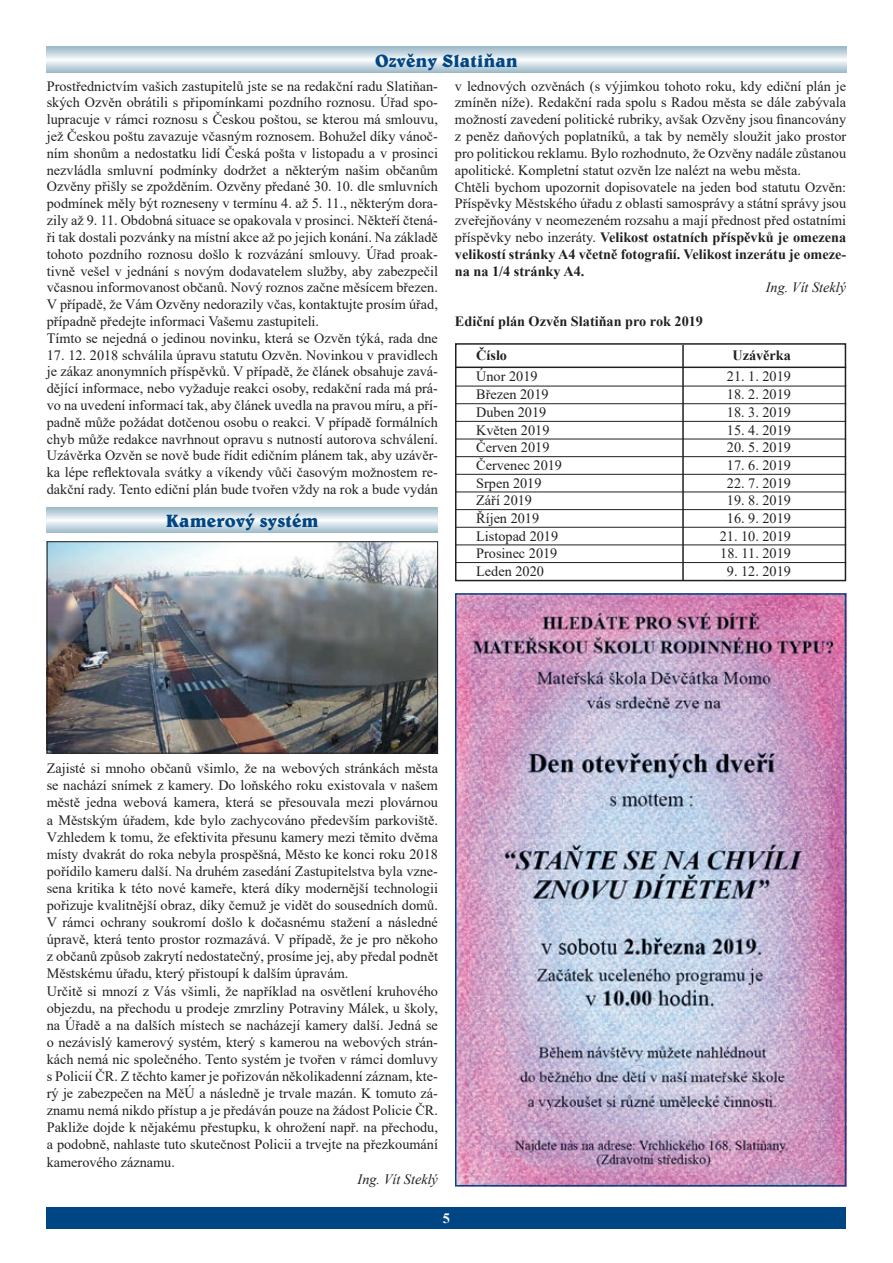
<style>
.page{position:relative;width:893px;height:1263px;background:#fff}
.page>*{position:absolute;margin:0;border:0;box-sizing:border-box;transform-origin:0 0}
.t1{font:700 18px "Belwe AT";color:#004684}
.t2{font:14.25px/16.8px "Times New Roman";color:#231f20}
.t3{font:700 14.25px "Times New Roman";color:#231f20}
.t4{font:italic 14.25px "Times New Roman";color:#231f20}
.t5{font:700 14.25px "Times New Roman";color:#fff}
.s1{font-weight:700}
</style>
<div class="page">
<div style="left:47px;top:1208px;width:799px;height:21px;background:#004684"></div>
<svg style="left:47px;top:47px;width:799px;height:25px"></svg>
<svg style="left:47px;top:507px;width:391px;height:26px;background:#c9d9e1"></svg>
<img style="left:49px;top:543px;width:387px;height:208px">
<div style="left:47px;top:541px;width:391px;height:212px;border:1px solid #231f20"></div>
<img style="left:458px;top:596px;width:385px;height:587px">
<div style="left:455px;top:593px;width:391px;height:593px;border:2px solid #004684"></div>
<div style="left:455px;top:343px;width:391px;height:238px;border:2px solid #231f20"></div>
<hr style="left:455px;top:367px;width:391px;height:1px;background:#231f20">
<hr style="left:682px;top:345px;width:2px;height:235px;background:#231f20">
<hr style="left:455px;top:386px;width:391px;height:1px;background:#231f20">
<hr style="left:455px;top:403px;width:391px;height:1px;background:#231f20">
<hr style="left:455px;top:421px;width:391px;height:1px;background:#231f20">
<hr style="left:455px;top:439px;width:391px;height:1px;background:#231f20">
<hr style="left:455px;top:456px;width:391px;height:1px;background:#231f20">
<hr style="left:455px;top:474px;width:391px;height:1px;background:#231f20">
<hr style="left:455px;top:492px;width:391px;height:1px;background:#231f20">
<hr style="left:455px;top:509px;width:391px;height:1px;background:#231f20">
<hr style="left:455px;top:527px;width:391px;height:1px;background:#231f20">
<hr style="left:455px;top:544px;width:391px;height:1px;background:#231f20">
<hr style="left:455px;top:562px;width:391px;height:1px;background:#231f20">
<p class="t1" style="left:375px;top:49px;width:144px">Ozvěny Slatiňan</p>
<p class="t2" style="left:47px;top:77px;width:393px">Prostřednictvím vašich zastupitelů jste se na redakční radu Slatiňan&shy;ských Ozvěn obrátili s připomínkami pozdního roznosu. Úřad spo&shy;lupracuje v rámci roznosu s Českou poštou, se kterou má smlouvu, jež Českou poštu zavazuje včasným roznosem. Bohužel díky vánoč&shy;ním shonům a nedostatku lidí Česká pošta v listopadu a v prosinci nezvládla smluvní podmínky dodržet a některým našim občanům Ozvěny přišly se zpožděním. Ozvěny předané 30. 10. dle smluvních podmínek měly být rozneseny v termínu 4. až 5. 11., některým dora&shy;zily až 9. 11. Obdobná situace se opakovala v prosinci. Někteří čtená&shy;ři tak dostali pozvánky na místní akce až po jejich konání. Na základě tohoto pozdního roznosu došlo k rozvázání smlouvy. Úřad proak&shy;tivně vešel v jednání s novým dodavatelem služby, aby zabezpečil včasnou informovanost občanů. Nový roznos začne měsícem březen.<br>V případě, že Vám Ozvěny nedorazily včas, kontaktujte prosím úřad, případně předejte informaci Vašemu zastupiteli.<br>Tímto se nejedná o jedinou novinku, která se Ozvěn týká, rada dne</p>
<p class="t2" style="left:47px;top:346px;width:393px;text-align:justify">17. 12. 2018 schválila úpravu statutu Ozvěn. Novinkou v pravidlech je zákaz anonymních příspěvků. V případě, že článek obsahuje zavá&shy;dějící informace, nebo vyžaduje reakci osoby, redakční rada má prá&shy;vo na uvedení informací tak, aby článek uvedla na pravou míru, a pří&shy;padně může požádat dotčenou osobu o reakci. V případě formálních chyb může redakce navrhnout opravu s nutností autorova schválení.<br>Uzávěrka Ozvěn se nově bude řídit edičním plánem tak, aby uzávěr&shy;ka lépe reflektovala svátky a víkendy vůči časovým možnostem re&shy;dakční rady. Tento ediční plán bude tvořen vždy na rok a bude vydán</p>
<p class="t1" style="left:166px;top:510px;width:154px">Kamerový systém</p>
<p class="t2" style="left:455px;top:77px;width:393px">v lednových ozvěnách (s výjimkou tohoto roku, kdy ediční plán je zmíněn níže). Redakční rada spolu s Radou města se dále zabývala možností zavedení politické rubriky, avšak Ozvěny jsou financovány z peněz daňových poplatníků, a tak by neměly sloužit jako prostor pro politickou reklamu. Bylo rozhodnuto, že Ozvěny nadále zůstanou apolitické. Kompletní statut ozvěn lze nalézt na webu města.<br>Chtěli bychom upozornit dopisovatele na jeden bod statutu Ozvěn:<br>Příspěvky Městského úřadu z oblasti samosprávy a státní správy jsou zveřejňovány v neomezeném rozsahu a mají přednost před ostatními příspěvky nebo inzeráty. <span class="s1">Velikost ostatních příspěvků je omezena velikostí stránky A4 včetně fotografií. Velikost inzerátu je omeze&shy;na na 1/4 stránky A4.</span></p>
<p class="t4" style="left:766px;top:278px;width:82px">Ing. Vít Steklý</p>
<p class="t3" style="left:455px;top:311px;width:250px">Ediční plán Ozvěn Slatiňan pro rok 2019</p>
<p class="t3" style="left:476px;top:344px;width:32px">Číslo</p>
<p class="t3" style="left:732px;top:344px;width:60px">Uzávěrka</p>
<p class="t2" style="left:476px;top:368px;width:63px">Únor 2019</p>
<p class="t2" style="left:727px;top:368px;width:66px">21. 1. 2019</p>
<p class="t2" style="left:476px;top:386px;width:74px">Březen 2019</p>
<p class="t2" style="left:727px;top:386px;width:66px">18. 2. 2019</p>
<p class="t2" style="left:476px;top:403px;width:72px">Duben 2019</p>
<p class="t2" style="left:727px;top:403px;width:66px">18. 3. 2019</p>
<p class="t2" style="left:476px;top:421px;width:75px">Květen 2019</p>
<p class="t2" style="left:727px;top:421px;width:66px">15. 4. 2019</p>
<p class="t2" style="left:476px;top:439px;width:75px">Červen 2019</p>
<p class="t2" style="left:727px;top:439px;width:66px">20. 5. 2019</p>
<p class="t2" style="left:476px;top:456px;width:87px">Červenec 2019</p>
<p class="t2" style="left:727px;top:456px;width:66px">17. 6. 2019</p>
<p class="t2" style="left:476px;top:474px;width:67px">Srpen 2019</p>
<p class="t2" style="left:727px;top:474px;width:66px">22. 7. 2019</p>
<p class="t2" style="left:476px;top:492px;width:57px">Září 2019</p>
<p class="t2" style="left:727px;top:492px;width:66px">19. 8. 2019</p>
<p class="t2" style="left:476px;top:509px;width:64px">Říjen 2019</p>
<p class="t2" style="left:727px;top:509px;width:66px">16. 9. 2019</p>
<p class="t2" style="left:476px;top:527px;width:83px">Listopad 2019</p>
<p class="t2" style="left:720px;top:527px;width:73px">21. 10. 2019</p>
<p class="t2" style="left:476px;top:545px;width:83px">Prosinec 2019</p>
<p class="t2" style="left:720px;top:545px;width:72px">18. 11. 2019</p>
<p class="t2" style="left:476px;top:562px;width:69px">Leden 2020</p>
<p class="t2" style="left:727px;top:562px;width:66px">9. 12. 2019</p>
<p class="t2" style="left:47px;top:759px;width:393px">Zajisté si mnoho občanů všimlo, že na webových stránkách města se nachází snímek z kamery. Do loňského roku existovala v našem městě jedna webová kamera, která se přesouvala mezi plovárnou a Městským úřadem, kde bylo zachycováno především parkoviště.<br>Vzhledem k tomu, že efektivita přesunu kamery mezi těmito dvěma místy dvakrát do roka nebyla prospěšná, Město ke konci roku 2018 pořídilo kameru další. Na druhém zasedání Zastupitelstva byla vzne&shy;sena kritika k této nové kameře, která díky modernější technologii pořizuje kvalitnější obraz, díky čemuž je vidět do sousedních domů.<br>V rámci ochrany soukromí došlo k dočasnému stažení a následné úpravě, která tento prostor rozmazává. V případě, že je pro někoho z občanů způsob zakrytí nedostatečný, prosíme jej, aby předal podnět Městskému úřadu, který přistoupí k dalším úpravám.<br>Určitě si mnozí z Vás všimli, že například na osvětlení kruhového objezdu, na přechodu u prodeje zmrzliny Potraviny Málek, u školy, na Úřadě a na dalších místech se nacházejí kamery další. Jedná se o nezávislý kamerový systém, který s kamerou na webových strán&shy;kách nemá nic společného. Tento systém je tvořen v rámci domluvy s Policií ČR. Z těchto kamer je pořizován několikadenní záznam, kte&shy;rý je zabezpečen na MěÚ a následně je trvale mazán. K tomuto zá&shy;znamu nemá nikdo přístup a je předáván pouze na žádost Policie ČR.<br>Pakliže dojde k nějakému přestupku, k ohrožení např. na přechodu, a podobně, nahlaste tuto skutečnost Policii a trvejte na přezkoumání kamerového záznamu.</p>
<p class="t4" style="left:358px;top:1169px;width:82px">Ing. Vít Steklý</p>
<p class="t5" style="left:443px;top:1208px;width:9px">5</p>
</div>
